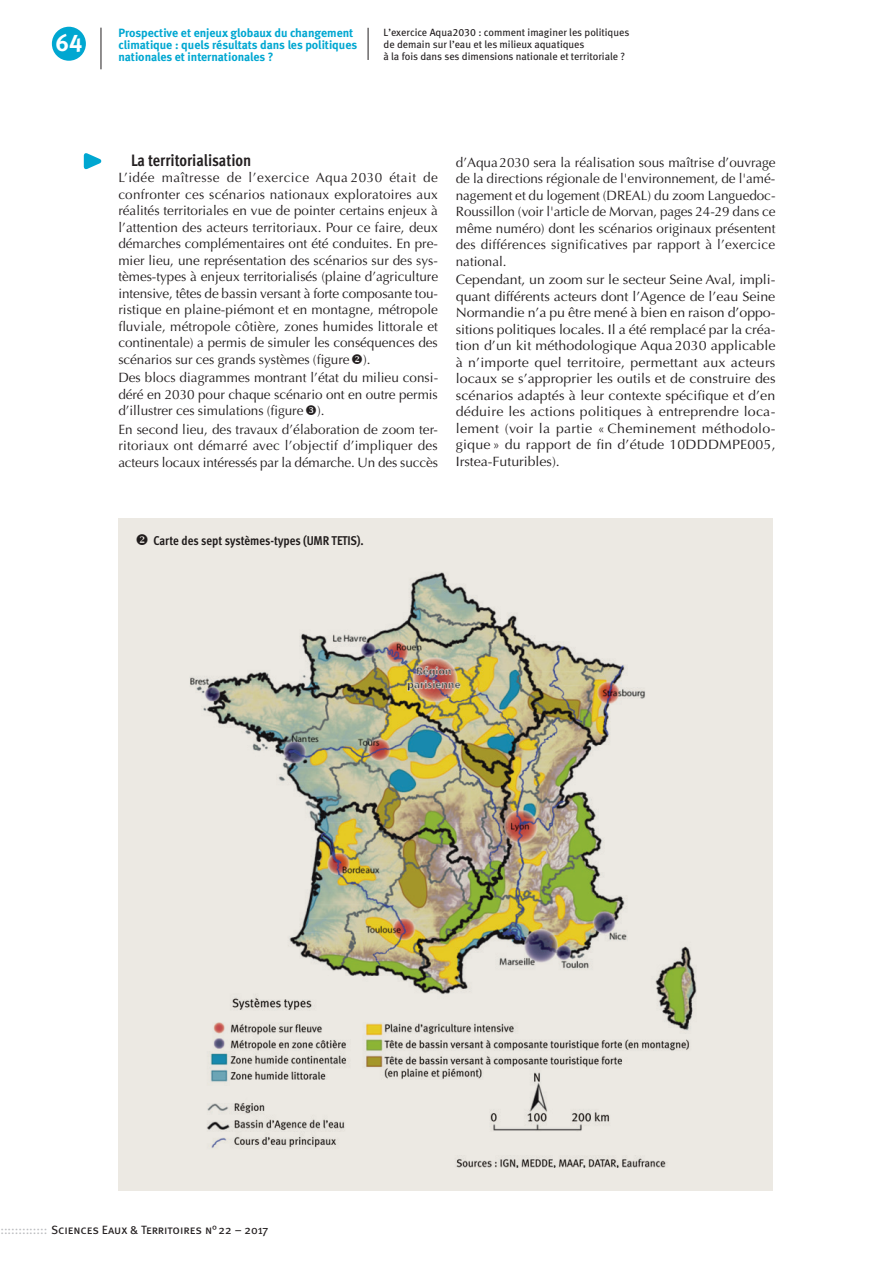
<style>
.page{position:relative;width:893px;height:1263px;background:#fff}
.page>*{position:absolute;margin:0;border:0;box-sizing:border-box;transform-origin:0 0}
.t1{font:24px "Meta Bold Caps Expert";color:#fff}
.t2{font:700 16.5px "Meta Cond OT";color:#231f20}
.t3{font:13.5px/16.5px "Optima";letter-spacing:-.005em;color:#231f20;text-align:justify}
.t4{font:13.5px/16.5px "Optima";letter-spacing:-.005em;color:#231f20;text-align:justify;scale:1.05 1}
.t5{font:700 12.75px "Meta Cond OT";color:#231f20}
.t6{font:700 12px/12px "Meta";color:#00a7d1}
.t7{font:12px "Meta Book Caps";color:#231f20}
.t8{font:10.5px/12px "Meta Book LF";color:#231f20}
.s1{color:#bcbdc0}
</style>
<div class="page">
<svg style="left:83px;top:153px;width:19px;height:17px"></svg>
<hr style="left:368px;top:28px;width:1px;height:32px;background:#231f20">
<div style="left:118px;top:518px;width:655px;height:673px;background:#ece9e3"></div>
<img style="left:190px;top:572px;width:507px;height:595px">
<div style="left:52px;top:27px;width:34px;height:34px;background:#00a7d1;border-radius:50%"></div>
<hr style="left:101px;top:28px;width:1px;height:41px;background:#231f20">
<h1 class="t1" style="left:56px;top:28px;width:28px">64</h1>
<p class="t6" style="left:118px;top:26px;width:240px">Prospective et enjeux globaux du changement climatique : quels résultats dans les politiques nationales et internationales ?</p>
<p class="t8" style="left:384px;top:26px;width:247px">L’exercice Aqua2030 : comment imaginer les politiques de demain sur l’eau et les milieux aquatiques<br>à la fois dans ses dimensions nationale et territoriale ?</p>
<p class="t2" style="left:131px;top:149px;width:122px">La territorialisation</p>
<p class="t3" style="left:118px;top:170px;width:321px">L’idée maîtresse de l’exercice Aqua 2030 était de confronter ces scénarios nationaux exploratoires aux réalités territoriales en vue de pointer certains enjeux à l’attention des acteurs territoriaux. Pour ce faire, deux démarches complémentaires ont été conduites. En pre&shy;mier lieu, une représentation des scénarios sur des sys&shy;tèmes-types à enjeux territorialisés (plaine d’agriculture intensive, têtes de bassin versant à forte composante tou&shy;ristique en plaine-piémont et en montagne, métropole fluviale, métropole côtière, zones humides littorale et continentale) a permis de simuler les conséquences des scénarios sur ces grands systèmes (figure❖).</p>
<p class="t3" style="left:118px;top:370px;width:321px">Des blocs diagrammes montrant l’état du milieu consi&shy;déré en 2030 pour chaque scénario ont en outre permis d’illustrer ces simulations (figure ).</p>
<p class="t3" style="left:118px;top:421px;width:321px">En second lieu, des travaux d’élaboration de zoom ter&shy;ritoriaux ont démarré avec l’objectif d’impliquer des acteurs locaux intéressés par la démarche. Un des succès</p>
<p class="t3" style="left:456px;top:154px;width:321px">d’Aqua2030 sera la réalisation sous maîtrise d’ouvrage de la directions régionale de l'environnement, de l'amé&shy;nagement et du logement (DREAL) du zoom Languedoc-Roussillon (voir l'article de Morvan, pages 24-29 dans ce même numéro) dont les scénarios originaux présentent des différences significatives par rapport à l’exercice national.</p>
<p class="t4" style="left:456px;top:272px;width:306px">Cependant, un zoom sur le secteur Seine Aval, impli&shy;quant différents acteurs dont l’Agence de l’eau Seine Normandie n’a pu être mené à bien en raison d’oppo&shy;sitions politiques locales. Il a été remplacé par la créa&shy;tion d’un kit méthodologique Aqua2030 applicable à n’importe quel territoire, permettant aux acteurs locaux se s’approprier les outils et de construire des scénarios adaptés à leur contexte spécifique et d’en déduire les actions politiques à entreprendre loca&shy;lement (voir la partie « Cheminement méthodolo&shy;gique » du rapport de fin d’étude 10DDDMPE005, Irstea-Futuribles).</p>
<p class="t5" style="left:135px;top:532px;width:230px">❖ Carte des sept systèmes-types (UMR TETIS).</p>
<p class="t7" style="left:0;top:1223px;width:269px"><span class="s1">:::::::::::::</span> Sciences Eaux &amp; Territoires n°22 – 2017</p>
</div>
